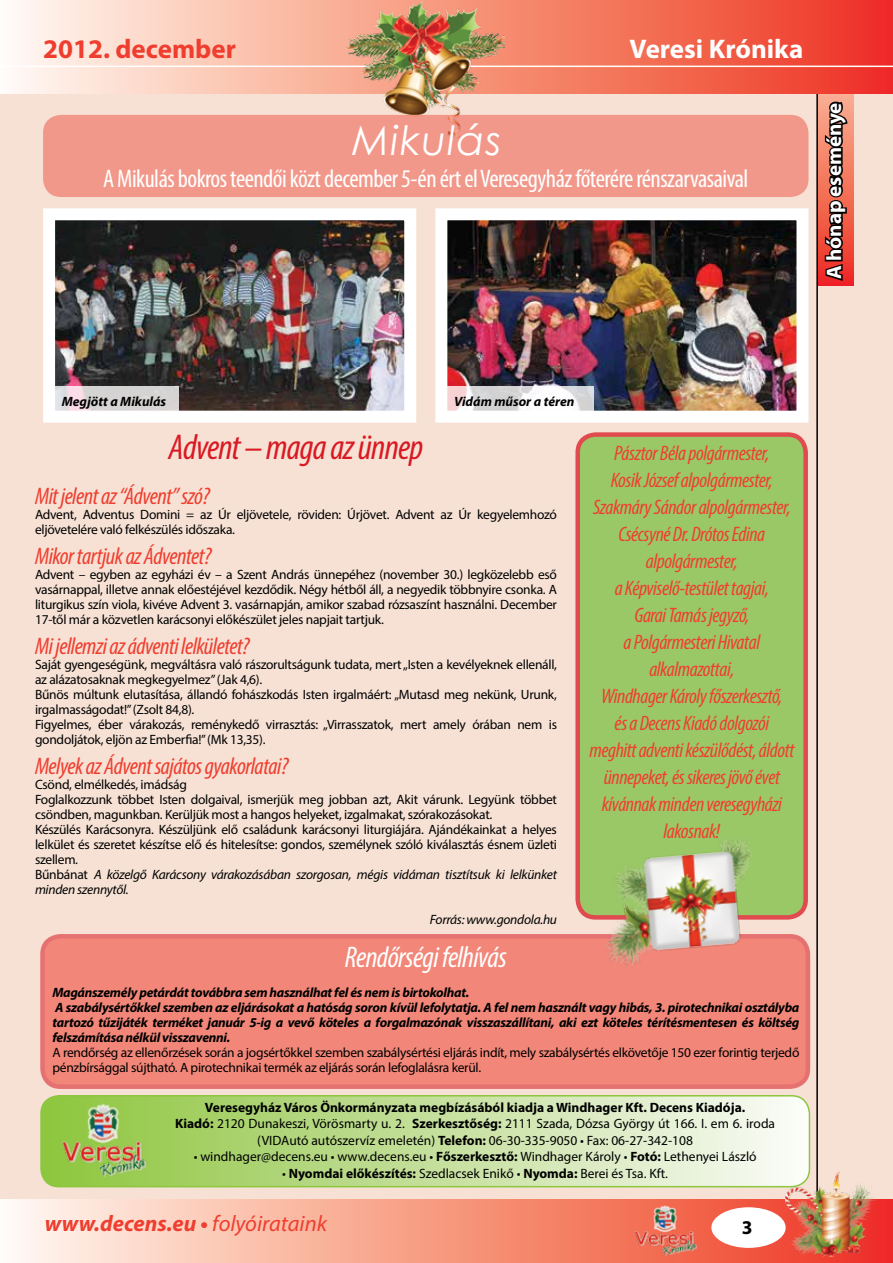
<style>
.page{position:relative;width:893px;height:1263px;background:#f6e1d4}
.page>*{position:absolute;margin:0;border:0;box-sizing:border-box;transform-origin:0 0}
.t1{font:italic 40.5px "Century Gothic";letter-spacing:.03em;color:#fff}
.t2{font:italic condensed 36px "Myriad Pro";letter-spacing:-.02em;color:#d91923}
.t3{font:italic condensed 30px "Myriad Pro";letter-spacing:-.02em;color:#fff}
.t4{font:700 27px "Myriad Pro";color:#ef3e2f}
.t5{font:700 27px "Myriad Pro";color:#fff}
.t6{font:condensed 25.5px "Myriad Pro";letter-spacing:-.02em;color:#fff}
.t7{font:italic condensed 24px "Myriad Pro";letter-spacing:-.02em;color:#ef3e2f}
.t8{font:italic 700 22.5px "Myriad Pro";color:#ef3e2f}
.t9{font:italic condensed 21px/27px "Myriad Pro";letter-spacing:-.02em;color:#ef3e2f;text-align:center}
.t10{font:700 21px "Myriad Pro";color:#fff}
.t11{font:700 19.5px "Myriad Pro";color:#000}
.t12{font:13.5px/15px "Myriad Pro";letter-spacing:-.02em;color:#000}
.t13{font:13.5px/16.5px "Myriad Pro";color:#000;text-align:center}
.t14{font:italic 700 13.5px/15px "Myriad Pro";letter-spacing:-.02em;color:#000}
.t15{font:italic 700 13.5px "Myriad Pro";color:#000}
.t16{font:italic 13.5px "Myriad Pro";letter-spacing:-.02em;color:#000}
.s1{font-style:italic}
.s2{font-weight:700}
.s3{font-style:normal}
.s4{font-weight:400}
</style>
<div class="page">
<svg style="left:818px;top:94px;width:36px;height:192px;background:#f3705b"></svg>
<hr style="left:816px;top:0;width:2px;height:1263px;background:#000">
<svg style="left:1px;top:0;width:892px;height:94px"></svg>
<hr style="left:0;top:66px;width:893px;height:1px;background:#fff">
<div style="left:0;top:1199px;width:893px;height:64px;background:linear-gradient(to right,#fffbeb,#ee341c)"></div>
<div style="left:711px;top:1207px;width:75px;height:41px;background:#fff;border-radius:50%"></div>
<img style="left:633px;top:1205px;width:65px;height:51px">
<img style="left:346px;top:0;width:159px;height:115px">
<img style="left:786px;top:1171px;width:89px;height:85px">
<svg style="left:0;top:0;width:1px;height:1263px"></svg>
<svg style="left:822px;top:100px;width:27px;height:183px;background:#833a2f"></svg>
<svg style="left:41px;top:1096px;width:768px;height:91px;background:#c9e1a3"></svg>
<div style="left:40px;top:1095px;width:770px;height:92px;border:2px solid #8dc63f;border-radius:18px"></div>
<img style="left:60px;top:1104px;width:89px;height:75px">
<img style="left:56px;top:221px;width:347px;height:189px">
<div style="left:43px;top:208px;width:373px;height:215px;border:12px solid #fff"></div>
<img style="left:448px;top:221px;width:347px;height:189px">
<div style="left:435px;top:208px;width:373px;height:215px;border:12px solid #fff"></div>
<div style="left:43px;top:115px;width:765px;height:82px;background:#f2988a;border-radius:18px"></div>
<svg style="left:52px;top:387px;width:127px;height:29px;background:#e2dedf"></svg>
<svg style="left:444px;top:387px;width:150px;height:29px;background:#ece9ea"></svg>
<div style="left:43px;top:936px;width:765px;height:151px;background:#f28678;border-radius:18px"></div>
<div style="left:40px;top:934px;width:770px;height:155px;border:4px solid #d91923;border-radius:18px"></div>
<div style="left:578px;top:435px;width:228px;height:482px;background:#9bc866;border-radius:18px"></div>
<div style="left:575px;top:432px;width:233px;height:488px;border:4px solid #d91923;border-radius:18px"></div>
<img style="left:594px;top:838px;width:171px;height:129px">
<h3 class="t4" style="left:43px;top:31px;width:194px">2012. december</h3>
<h3 class="t5" style="left:630px;top:31px;width:175px">Veresi Krónika</h3>
<h1 class="t1" style="left:352px;top:112px;width:151px">Mikulás</h1>
<h3 class="t6" style="left:103px;top:163px;width:647px">A Mikulás bokros teendői közt december 5-én ért el Veresegyház főterére rénszarvasaival</h3>
<h3 class="t10" style="left:820px;top:279px;width:178px;rotate:-90deg">A hónap eseménye</h3>
<p class="t15" style="left:62px;top:393px;width:106px">Megjött a Mikulás</p>
<p class="t15" style="left:454px;top:393px;width:122px">Vidám műsor a téren</p>
<h2 class="t2" style="left:169px;top:426px;width:256px">Advent – maga az ünnep</h2>
<h3 class="t7" style="left:35px;top:482px;width:176px">Mit jelent az “Ádvent” szó?</h3>
<p class="t12" style="left:35px;top:507px;width:523px">Advent, Adventus Domini = az Úr eljövetele, röviden: Úrjövet. Advent az Úr kegyelemhozó eljövetelére való felkészülés időszaka.</p>
<h3 class="t7" style="left:35px;top:542px;width:178px">Mikor tartjuk az Ádventet?</h3>
<p class="t12" style="left:35px;top:567px;width:523px;text-align:justify">Advent – egyben az egyházi év – a Szent András ünnepéhez (november 30.) legközelebb eső vasárnappal, illetve annak előestéjével kezdődik. Négy hétből áll, a negyedik többnyire csonka. A liturgikus szín viola, kivéve Advent 3. vasárnapján, amikor szabad rózsaszínt használni. December 17-től már a közvetlen karácsonyi előkészület jeles napjait tartjuk.</p>
<h3 class="t7" style="left:35px;top:632px;width:216px">Mi jellemzi az ádventi lelkületet?</h3>
<p class="t12" style="left:35px;top:657px;width:523px">Saját gyengeségünk, megváltásra való rászorultságunk tudata, mert „Isten a kevélyeknek ellenáll, az alázatosaknak megkegyelmez” (Jak 4,6).<br>Bűnös múltunk elutasítása, állandó fohászkodás Isten irgalmáért: „Mutasd meg nekünk, Urunk, irgalmasságodat!” (Zsolt 84,8).<br>Figyelmes, éber várakozás, reménykedő virrasztás: „Virrasszatok, mert amely órában nem is gondoljátok, eljön az Emberfia!” (Mk 13,35).</p>
<h3 class="t7" style="left:35px;top:752px;width:255px">Melyek az Ádvent sajátos gyakorlatai?</h3>
<p class="t12" style="left:35px;top:777px;width:523px">Csönd, elmélkedés, imádság<br>Foglalkozzunk többet Isten dolgaival, ismerjük meg jobban azt, Akit várunk. Legyünk többet csöndben, magunkban. Kerüljük most a hangos helyeket, izgalmakat, szórakozásokat.<br>Készülés Karácsonyra. Készüljünk elő családunk karácsonyi liturgiájára. Ajándékainkat a helyes lelkület és szeretet készítse elő és hitelesítse: gondos, személynek szóló kiválasztás ésnem üzleti szellem.<br>Bűnbánat <span class="s1">A közelgő Karácsony várakozásában szorgosan, mégis vidáman tisztítsuk ki lelkünket minden szennytől.</span></p>
<p class="t16" style="left:430px;top:911px;width:129px">Forrás: www.gondola.hu</p>
<p class="t9" style="left:589px;top:440px;width:207px">Pásztor Béla polgármester,<br>Kosik József alpolgármester,<br>Szakmáry Sándor alpolgármester,<br>Csécsyné Dr. Drótos Edina alpolgármester,<br>a Képviselő-testület tagjai,<br>Garai Tamás jegyző,<br>a Polgármesteri Hivatal alkalmazottai,<br>Windhager Károly főszerkesztő,<br>és a Decens Kiadó dolgozói meghitt adventi készülődést, áldott ünnepeket, és sikeres jövő évet kívánnak minden veresegyházi lakosnak!</p>
<h3 class="t3" style="left:345px;top:939px;width:163px">Rendőrségi felhívás</h3>
<p class="t14" style="left:52px;top:984px;width:748px">Magánszemély petárdát továbbra sem használhat fel és nem is birtokolhat.<br>A szabálysértőkkel szemben az eljárásokat a hatóság soron kívül lefolytatja. A fel nem használt vagy hibás, 3. pirotechnikai osztályba tartozó tűzijáték terméket január 5-ig a vevő köteles a forgalmazónak visszaszállítani, aki ezt köteles térítésmentesen és költség felszámítása nélkül visszavenni.</p>
<p class="t12" style="left:52px;top:1044px;width:748px">A rendőrség az ellenőrzések során a jogsértőkkel szemben szabálysértési eljárás indít, mely szabálysértés elkövetője 150 ezer forintig terjedő pénzbírsággal sújtható. A pirotechnikai termék az eljárás során lefoglalásra kerül.</p>
<p class="t13" style="left:175px;top:1099px;width:601px"><span class="s2">Veresegyház Város Önkormányzata megbízásából kiadja a Windhager Kft. Decens Kiadója.<br>Kiadó:</span> 2120 Dunakeszi, Vörösmarty u. 2. <span class="s2">Szerkesztőség:</span> 2111 Szada, Dózsa György út 166. I. em 6. iroda (VIDAutó autószervíz emeletén) <span class="s2">Telefon:</span> 06-30-335-9050 • Fax: 06-27-342-108</p>
<p class="t13" style="left:194px;top:1148px;width:564px">• windhager@decens.eu • www.decens.eu • <span class="s2">Főszerkesztő:</span> Windhager Károly • <span class="s2">Fotó:</span> Lethenyei László</p>
<p class="t13" style="left:282px;top:1165px;width:387px">• <span class="s2">Nyomdai előkészítés:</span> Szedlacsek Enikő • <span class="s2">Nyomda:</span> Berei és Tsa. Kft.</p>
<h3 class="t8" style="left:45px;top:1209px;width:284px">www.decens.eu <span class="s3">•</span> <span class="s4">folyóirataink</span></h3>
<h3 class="t11" style="left:742px;top:1215px;width:12px">3</h3>
</div>
